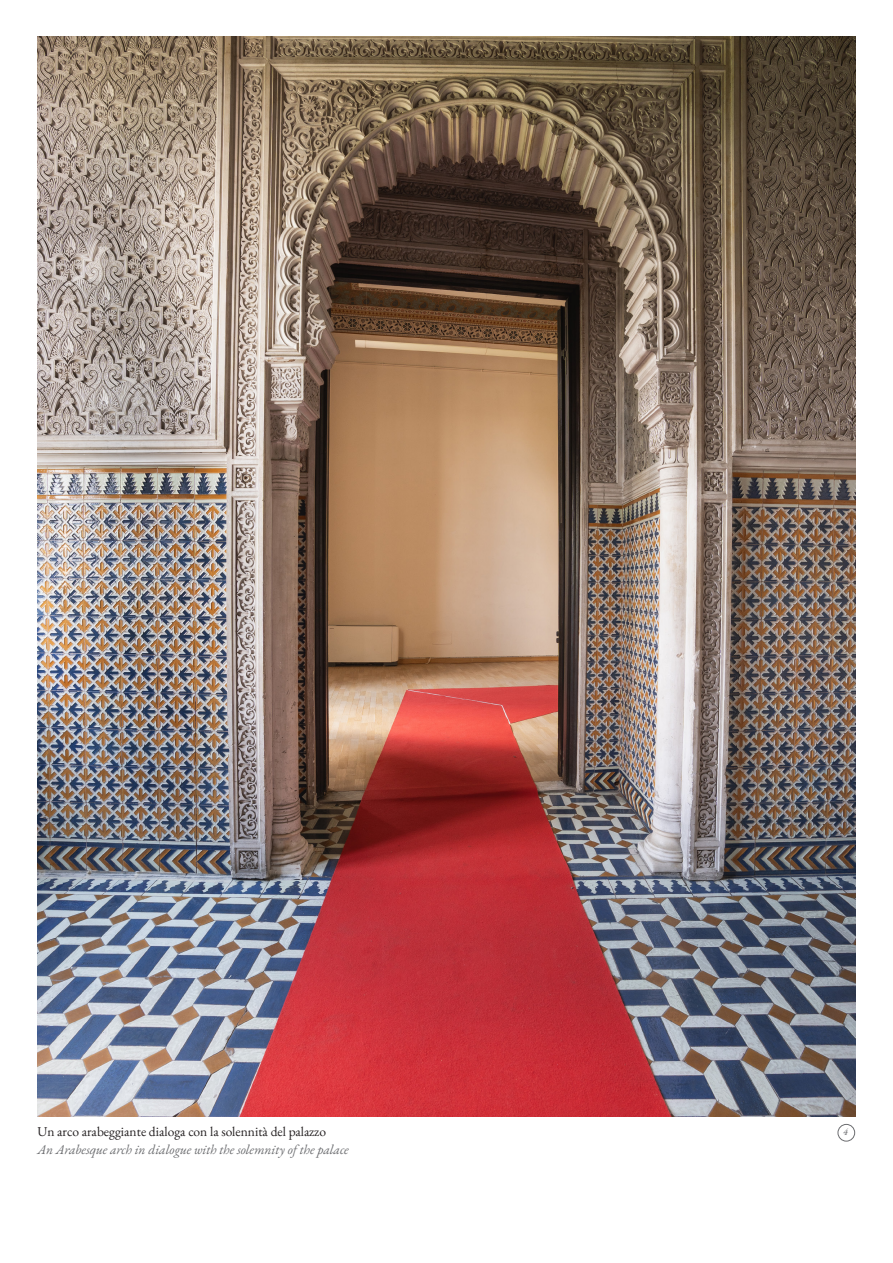
<style>
.page{position:relative;width:893px;height:1263px;background:#fff}
.page>*{position:absolute;margin:0;border:0;box-sizing:border-box;transform-origin:0 0}
.didascalia_italic{font:italic 13.5px "EB Garamond";color:#6c6d70}
.didascalia{font:13.5px "EB Garamond";color:#231f20}
.t1{font:italic 10.5px "EB Garamond";color:#6c6d70}
</style>
<div class="page">
<img style="left:37px;top:37px;width:818px;height:1079px">
<div style="left:838px;top:1124px;width:17px;height:17px;border:1px solid #6c6d70;border-radius:50%"></div>
<p class="didascalia" style="left:37px;top:1122px;width:290px">Un arco arabeggiante dialoga con la solennità del palazzo</p>
<p class="t1" style="left:843px;top:1125px;width:7px">4</p>
<p class="didascalia_italic" style="left:37px;top:1140px;width:313px">An Arabesque arch in dialogue with the solemnity of the palace</p>
</div>
